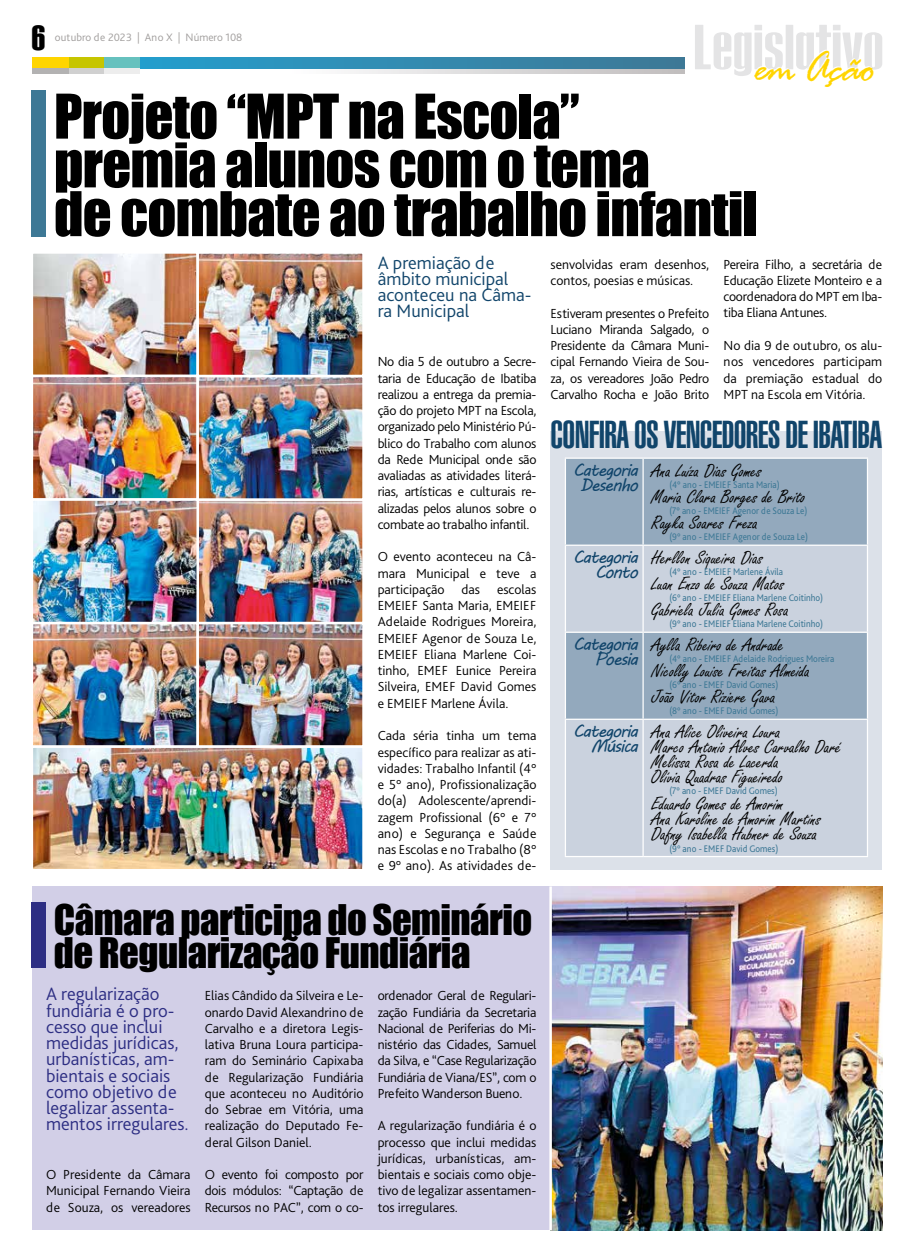
<style>
.page{position:relative;width:900px;height:1255px;background:#fff}
.page>*{position:absolute;margin:0;border:0;box-sizing:border-box;transform-origin:0 0}
.t1{font:56.88px/48.8px "Impact";letter-spacing:-.015em;color:#000}
.t2{font:italic 45.5px "Rage";letter-spacing:-.04em;color:#ffd500}
.t3{font:38.75px/32.5px "Impact";letter-spacing:-.015em;color:#000}
.t4{font:900 extra-condensed 38.25px "Helvetica";letter-spacing:-.02em;color:#11456b}
.t5{font:35.38px "Haettenschweiler";color:#000}
.t6{font:20px/15px "Freestyle Script";color:#000}
.t7{font:300 18.75px/16.2px "Bliss Pro";color:#2d2e83}
.t8{font:300 18.75px/16.2px "Bliss Pro";color:#11456b}
.t9{font:17.5px/15.1px "MV Boli";letter-spacing:-.07em;color:#11456b;text-align:right}
.t10{font:300 13.75px/16.2px "Bliss Pro";color:#000;text-align:justify}
.t11{font:300 11.25px "Bliss Pro";color:#a09d9c}
.t12{font:10px "Bliss Pro";color:#3d7895;scale:.9 1}
</style>
<div class="page">
<div style="left:32px;top:886px;width:519px;height:344px;background:#d2cfe7"></div>
<div style="left:32px;top:90px;width:14px;height:146px;background:#3d7895"></div>
<div style="left:32px;top:902px;width:14px;height:65px;background:#2d2e83"></div>
<img style="left:552px;top:886px;width:330px;height:344px">
<hr style="left:549px;top:886px;width:3px;height:344px;background:#fff">
<div style="left:551px;top:431px;width:331px;height:439px;background:#dce1e9"></div>
<img style="left:34px;top:254px;width:328px;height:614px">
<div style="left:31px;top:251px;width:168px;height:126px;border:2px solid #fff"></div>
<div style="left:196px;top:498px;width:169px;height:126px;border:2px solid #fff"></div>
<div style="left:31px;top:375px;width:168px;height:126px;border:2px solid #fff"></div>
<div style="left:196px;top:375px;width:169px;height:126px;border:2px solid #fff"></div>
<div style="left:31px;top:498px;width:168px;height:126px;border:2px solid #fff"></div>
<div style="left:196px;top:251px;width:169px;height:126px;border:2px solid #fff"></div>
<div style="left:31px;top:622px;width:168px;height:126px;border:2px solid #fff"></div>
<div style="left:196px;top:622px;width:169px;height:126px;border:2px solid #fff"></div>
<div style="left:31px;top:745px;width:334px;height:126px;border:2px solid #fff"></div>
<div style="left:566px;top:459px;width:301px;height:85px;background:#93a9bd"></div>
<svg style="left:566px;top:546px;width:301px;height:309px;fill:#cad2de"></svg>
<hr style="left:565px;top:457px;width:78px;height:2px;background:#fff">
<hr style="left:565px;top:459px;width:1px;height:85px;background:#fff">
<hr style="left:643px;top:457px;width:225px;height:2px;background:#fff">
<hr style="left:642px;top:459px;width:2px;height:85px;background:#fff">
<hr style="left:867px;top:459px;width:1px;height:85px;background:#fff">
<hr style="left:565px;top:544px;width:78px;height:2px;background:#fff">
<hr style="left:565px;top:546px;width:1px;height:85px;background:#fff">
<hr style="left:643px;top:544px;width:225px;height:2px;background:#fff">
<hr style="left:642px;top:546px;width:2px;height:85px;background:#fff">
<hr style="left:867px;top:546px;width:1px;height:85px;background:#fff">
<hr style="left:565px;top:631px;width:78px;height:2px;background:#fff">
<hr style="left:565px;top:633px;width:1px;height:85px;background:#fff">
<hr style="left:643px;top:631px;width:225px;height:2px;background:#fff">
<hr style="left:642px;top:633px;width:2px;height:85px;background:#fff">
<hr style="left:867px;top:633px;width:1px;height:85px;background:#fff">
<hr style="left:565px;top:718px;width:78px;height:2px;background:#fff">
<hr style="left:565px;top:720px;width:1px;height:135px;background:#fff">
<hr style="left:643px;top:718px;width:225px;height:2px;background:#fff">
<hr style="left:642px;top:720px;width:2px;height:135px;background:#fff">
<hr style="left:867px;top:720px;width:1px;height:135px;background:#fff">
<hr style="left:565px;top:855px;width:78px;height:2px;background:#fff">
<hr style="left:643px;top:855px;width:225px;height:2px;background:#fff">
<svg style="left:140px;top:68px;width:545px;height:6px"></svg>
<svg style="left:140px;top:57px;width:545px;height:11px"></svg>
<div style="left:104px;top:68px;width:36px;height:6px;background:#ededed"></div>
<div style="left:69px;top:68px;width:35px;height:6px;background:#d0d0d0"></div>
<div style="left:32px;top:68px;width:37px;height:6px;background:#b3b2b2"></div>
<div style="left:69px;top:57px;width:35px;height:11px;background:#c6c500"></div>
<div style="left:32px;top:57px;width:37px;height:11px;background:#ffd500"></div>
<div style="left:104px;top:57px;width:36px;height:11px;background:#66c1be"></div>
<svg style="left:695px;top:25px;width:187px;height:51px"></svg>
<h3 class="t5" style="left:32px;top:13px;width:15px">6</h3>
<p class="t11" style="left:55px;top:30px;width:189px">outubro de 2023 | Ano X | Número 108</p>
<h2 class="t2" style="left:754px;top:43px;width:124px">em Ação</h2>
<h1 class="t1" style="left:54px;top:90px;width:706px">Projeto “MPT na Escola”<br>premia alunos com o tema<br>de combate ao trabalho infantil</h1>
<h3 class="t8" style="left:378px;top:254px;width:155px">A premiação de âmbito municipal aconteceu na Câma&shy;ra Municipal</h3>
<p class="t10" style="left:378px;top:353px;width:160px">No dia 5 de outubro a Secre&shy;taria de Educação de Ibatiba realizou a entrega da premia&shy;ção do projeto MPT na Escola, organizado pelo Ministério Pú&shy;blico do Trabalho com alunos da Rede Municipal onde são avaliadas as atividades literá&shy;rias, artísticas e culturais re&shy;alizadas pelos alunos sobre o combate ao trabalho infantil.</p>
<p class="t10" style="left:378px;top:548px;width:160px">O evento aconteceu na Câ&shy;mara Municipal e teve a participação das escolas EMEIEF Santa Maria, EMEIEF Adelaide Rodrigues Moreira, EMEIEF Agenor de Souza Le, EMEIEF Eliana Marlene Coi&shy;tinho, EMEF Eunice Pereira Silveira, EMEF David Gomes e EMEIEF Marlene Ávila.</p>
<p class="t10" style="left:378px;top:727px;width:160px">Cada séria tinha um tema específico para realizar as ati&shy;vidades: Trabalho Infantil (4° e 5° ano), Profissionalização do(a) Adolescente/aprendi&shy;zagem Profissional (6° e 7° ano) e Segurança e Saúde nas Escolas e no Trabalho (8° e 9° ano). As atividades de-</p>
<h3 class="t3" style="left:54px;top:902px;width:480px">Câmara participa do Seminário de Regularização Fundiária</h3>
<h3 class="t7" style="left:46px;top:985px;width:144px">A regularização fundiária é o pro&shy;cesso que inclui medidas jurídicas, urbanísticas, am&shy;bientais e sociais como objetivo de legalizar assenta&shy;mentos irregulares.</h3>
<p class="t10" style="left:46px;top:1166px;width:146px">O Presidente da Câmara Municipal Fernando Vieira de Souza, os vereadores</p>
<p class="t10" style="left:724px;top:256px;width:160px">Pereira Filho, a secretária de Educação Elizete Monteiro e a coordenadora do MPT em Iba&shy;tiba Eliana Antunes.</p>
<p class="t10" style="left:724px;top:337px;width:160px">No dia 9 de outubro, os alu&shy;nos vencedores participam da premiação estadual do MPT na Escola em Vitória.</p>
<h3 class="t4" style="left:551px;top:412px;width:333px">CONFIRA OS VENCEDORES DE IBATIBA</h3>
<p class="t9" style="left:573px;top:461px;width:66px;text-align:center">Categoria<br>Desenho</p>
<h3 class="t6" style="left:652px;top:464px;width:112px">Ana Luíza Dias Gomes</h3>
<p class="t10" style="left:551px;top:256px;width:160px">senvolvidas eram desenhos, contos, poesias e músicas.</p>
<p class="t10" style="left:551px;top:304px;width:160px">Estiveram presentes o Prefeito Luciano Miranda Salgado, o Presidente da Câmara Muni&shy;cipal Fernando Vieira de Sou&shy;za, os vereadores João Pedro Carvalho Rocha e João Brito</p>
<p class="t12" style="left:669px;top:478px;width:124px">(4° ano - EMEIEF Santa Maria)</p>
<h3 class="t6" style="left:652px;top:490px;width:155px">Maria Clara Borges de Brito</h3>
<p class="t12" style="left:669px;top:504px;width:155px">(7° ano - EMEIEF Agenor de Souza Le)</p>
<h3 class="t6" style="left:652px;top:516px;width:108px">Rayka Soares Freza</h3>
<p class="t12" style="left:669px;top:530px;width:155px">(9° ano - EMEIEF Agenor de Souza Le)</p>
<p class="t9" style="left:573px;top:548px;width:66px">Categoria<br>Conto</p>
<h3 class="t6" style="left:652px;top:551px;width:113px">Herllon Siqueira Dias</h3>
<p class="t12" style="left:669px;top:565px;width:128px">(4° ano - EMEIEF Marlene Ávila</p>
<h3 class="t6" style="left:652px;top:577px;width:134px">Luan Enzo de Souza Matos</h3>
<p class="t12" style="left:669px;top:591px;width:172px">(6° ano - EMEIEF Eliana Marlene Coitinho)</p>
<h3 class="t6" style="left:652px;top:603px;width:139px">Gabriela Julia Gomes Rosa</h3>
<p class="t12" style="left:669px;top:617px;width:172px">(9° ano - EMEIEF Eliana Marlene Coitinho)</p>
<p class="t9" style="left:573px;top:635px;width:66px">Categoria<br>Poesia</p>
<h3 class="t6" style="left:652px;top:638px;width:134px">Aylla Ribeiro de Andrade</h3>
<p class="t12" style="left:669px;top:652px;width:185px">(4° ano - EMEIEF Adelaide Rodrigues Moreira</p>
<h3 class="t6" style="left:652px;top:664px;width:160px">Nicolly Louise Freitas Almeida</h3>
<p class="t12" style="left:669px;top:678px;width:123px">(6° ano - EMEF David Gomes)</p>
<h3 class="t6" style="left:652px;top:690px;width:125px">João Vitor Riziere Gava</h3>
<p class="t12" style="left:669px;top:704px;width:123px">(8° ano - EMEF David Gomes)</p>
<p class="t9" style="left:573px;top:722px;width:66px">Categoria<br>Música</p>
<h3 class="t6" style="left:652px;top:725px;width:191px">Ana Alice Oliveira Loura<br>Marco Antonio Alves Carvalho Daré<br>Melissa Rosa de Lacerda<br>Olívia Quadras Figueiredo</h3>
<p class="t12" style="left:669px;top:784px;width:122px">(7° ano - EMEF David Gomes)</p>
<h3 class="t6" style="left:652px;top:797px;width:171px">Eduardo Gomes de Amorim<br>Ana Karoline de Amorim Martins<br>Dafny Isabella Hubner de Souza</h3>
<p class="t12" style="left:669px;top:842px;width:122px">(9° ano - EMEF David Gomes)</p>
<p class="t10" style="left:205px;top:987px;width:160px">Elias Cândido da Silveira e Le&shy;onardo David Alexandrino de Carvalho e a diretora Legis&shy;lativa Bruna Loura participa&shy;ram do Seminário Capixaba de Regularização Fundiária que aconteceu no Auditório do Sebrae em Vitória, uma realização do Deputado Fe&shy;deral Gilson Daniel.</p>
<p class="t10" style="left:205px;top:1166px;width:160px">O evento foi composto por dois módulos: “Captação de Recursos no PAC”, com o co-</p>
<p class="t10" style="left:378px;top:987px;width:160px">ordenador Geral de Regulari&shy;zação Fundiária da Secretaria Nacional de Periferias do Mi&shy;nistério das Cidades, Samuel da Silva, e “Case Regularização Fundiária de Viana/ES”, com o Prefeito Wanderson Bueno.</p>
<p class="t10" style="left:378px;top:1117px;width:160px">A regularização fundiária é o processo que inclui medidas jurídicas, urbanísticas, am&shy;bientais e sociais como obje&shy;tivo de legalizar assentamen&shy;tos irregulares.</p>
</div>
